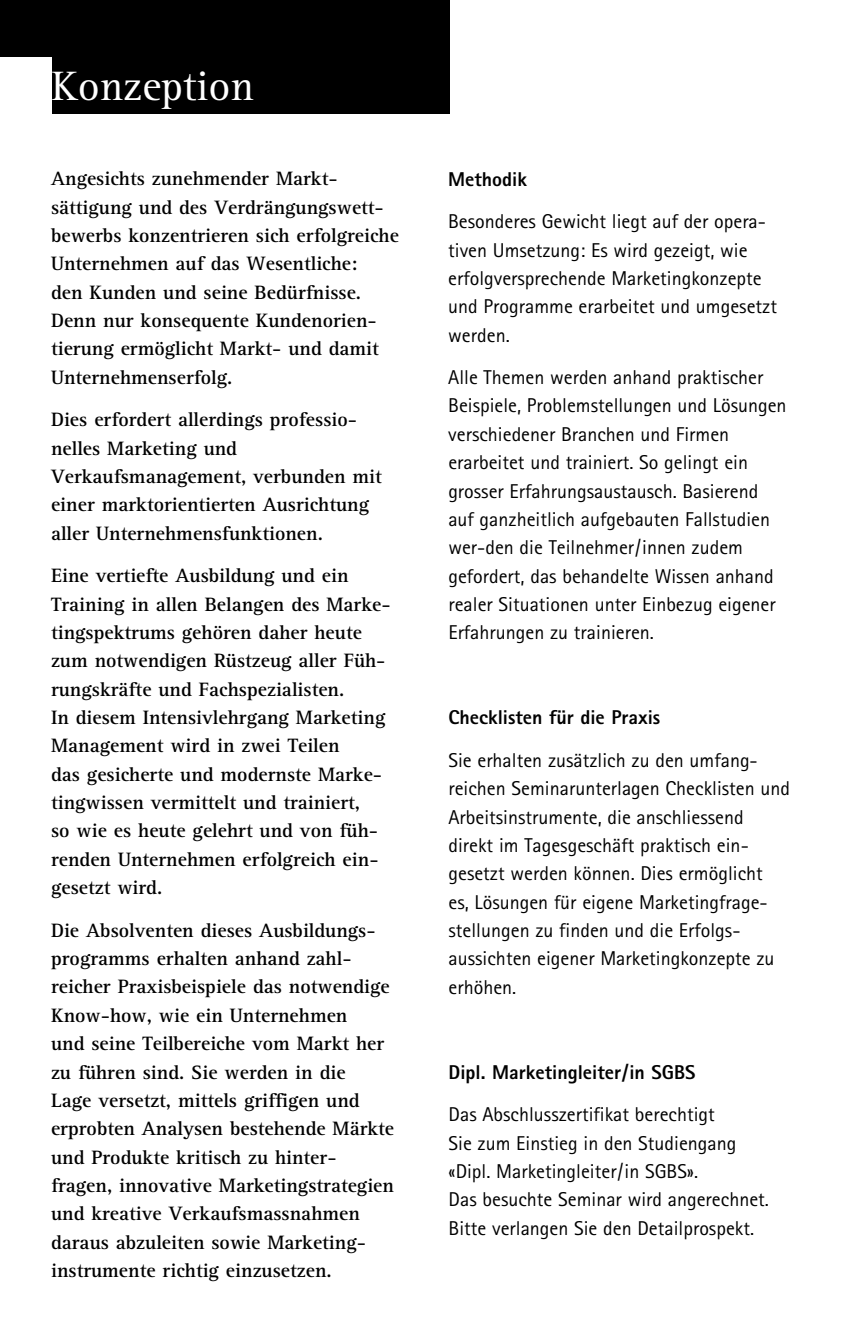
<style>
.page{position:relative;width:851px;height:1333px;background:#fff}
.page>*{position:absolute;margin:0;border:0;box-sizing:border-box;transform-origin:0 0}
.t1{font:42.4px "Rotis Serif";color:#fff}
.t2{font:700 20px/28.4px "Rotis Serif";color:#000}
.t3{font:20px/28.4px "Rotis Sans Serif";color:#000}
.t4{font:800 20px "Rotis Sans Serif";color:#000}
</style>
<div class="page">
<div style="left:52px;top:0;width:397px;height:113px;background:#000"></div>
<div style="left:0;top:0;width:52px;height:57px;background:#000"></div>
<h1 class="t1" style="left:52px;top:62px;width:203px">Konzeption</h1>
<p class="t2" style="left:51px;top:165px;width:349px">Angesichts zunehmender Markt&shy;sättigung und des Verdrängungswett&shy;bewerbs konzentrieren sich erfolgreiche Unternehmen auf das Wesentliche:<br>den Kunden und seine Bedürfnisse.<br>Denn nur konsequente Kundenorien&shy;tierung ermöglicht Markt- und damit Unternehmenserfolg.</p>
<p class="t2" style="left:51px;top:406px;width:332px">Dies erfordert allerdings professio&shy;nelles Marketing und Verkaufsmanagement, verbunden mit einer marktorientierten Ausrichtung aller Unternehmensfunktionen.</p>
<p class="t2" style="left:51px;top:562px;width:341px">Eine vertiefte Ausbildung und ein Training in allen Belangen des Marke&shy;tingspektrums gehören daher heute zum notwendigen Rüstzeug aller Füh&shy;rungskräfte und Fachspezialisten.<br>In diesem Intensivlehrgang Marketing Management wird in zwei Teilen<br>das gesicherte und modernste Marke&shy;tingwissen vermittelt und trainiert,<br>so wie es heute gelehrt und von füh&shy;renden Unternehmen erfolgreich ein&shy;gesetzt wird.</p>
<p class="t2" style="left:51px;top:916px;width:344px">Die Absolventen dieses Ausbildungs&shy;programms erhalten anhand zahl&shy;reicher Praxisbeispiele das notwendige Know-how, wie ein Unternehmen<br>und seine Teilbereiche vom Markt her zu führen sind. Sie werden in die<br>Lage versetzt, mittels griffigen und erprobten Analysen bestehende Märkte und Produkte kritisch zu hinter&shy;fragen, innovative Marketingstrategien und kreative Verkaufsmassnahmen daraus abzuleiten sowie Marketing&shy;instrumente richtig einzusetzen.</p>
<p class="t4" style="left:448px;top:166px;width:80px">Methodik</p>
<p class="t3" style="left:448px;top:207px;width:330px">Besonderes Gewicht liegt auf der opera&shy;tiven Umsetzung: Es wird gezeigt, wie erfolgversprechende Marketingkonzepte und Programme erarbeitet und umgesetzt werden.</p>
<p class="t3" style="left:448px;top:363px;width:340px">Alle Themen werden anhand praktischer Beispiele, Problemstellungen und Lösungen verschiedener Branchen und Firmen erarbeitet und trainiert. So gelingt ein grosser Erfahrungsaustausch. Basierend auf ganzheitlich aufgebauten Fallstudien wer-den die Teilnehmer/innen zudem gefordert, das behandelte Wissen anhand realer Situationen unter Einbezug eigener Erfahrungen zu trainieren.</p>
<p class="t4" style="left:448px;top:705px;width:213px">Checklisten für die Praxis</p>
<p class="t3" style="left:448px;top:745px;width:343px">Sie erhalten zusätzlich zu den umfang&shy;reichen Seminarunterlagen Checklisten und Arbeitsinstrumente, die anschliessend direkt im Tagesgeschäft praktisch ein&shy;gesetzt werden können. Dies ermöglicht<br>es, Lösungen für eigene Marketingfrage&shy;stellungen zu finden und die Erfolgs&shy;aussichten eigener Marketingkonzepte zu erhöhen.</p>
<p class="t4" style="left:448px;top:1059px;width:248px">Dipl. Marketingleiter/in SGBS</p>
<p class="t3" style="left:448px;top:1100px;width:322px">Das Abschlusszertifikat berechtigt<br>Sie zum Einstieg in den Studiengang «Dipl. Marketingleiter/in SGBS».<br>Das besuchte Seminar wird angerechnet.<br>Bitte verlangen Sie den Detailprospekt.</p>
</div>
